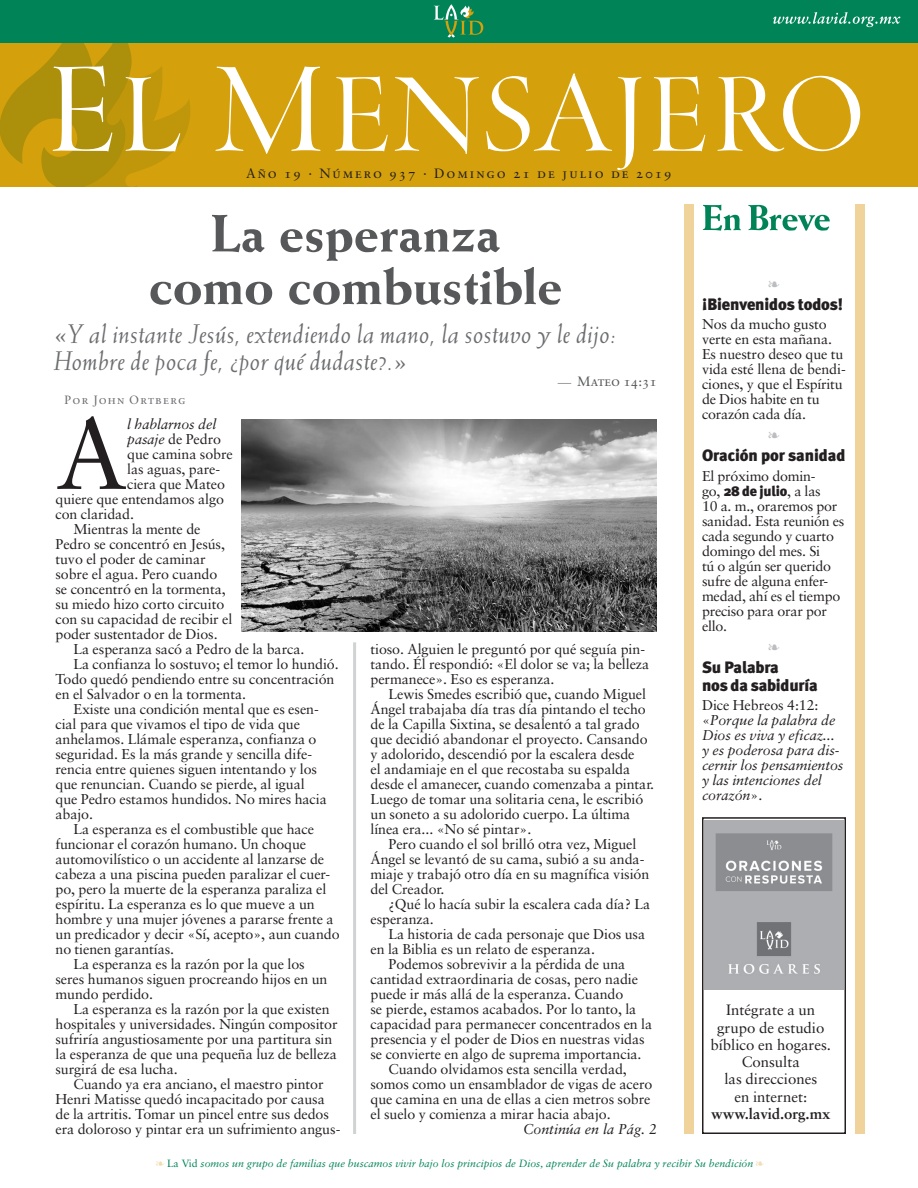
<style>
.page{position:relative;width:918px;height:1188px;background:#fff}
.page>*{position:absolute;margin:0;border:0;box-sizing:border-box;transform-origin:0 0}
.Primer_párrafo_porta{font:100.2px "Sabon";color:#231f20}
.Título_portada{font:800 52.5px/52.5px "Weiss";letter-spacing:-.005em;color:#57585a;text-align:center}
.Título_portada-2{font:italic 27px/27px "Weiss";letter-spacing:.005em;color:#6c6d70}
.t1{font:900 16.5px/18px "Meta Plus";letter-spacing:-.01em;color:#231f20}
.t2{font:15px/17.2px "Sabon";color:#231f20;text-align:center}
.t3{font:700 15px "Sabon";letter-spacing:-.005em;color:#231f20}
.Texto_portada{font:14.25px/15px "Sabon";letter-spacing:-.005em;color:#231f20}
.Primer_párrafo_porta-2{font:italic 14.25px/15px "Sabon";letter-spacing:-.005em;color:#231f20}
.Primer_párrafo_porta-3{font:14.25px "Sabon";letter-spacing:-.005em;color:#231f20}
.t4{font:13.5px "Sabon Roman SC";letter-spacing:.145em;color:#231f20}
.Título_portada-3{font:13.5px "Sabon Roman SC";letter-spacing:-.005em;color:#57585a}
.Subítulo_portada{font:12px "Sabon Roman SC";letter-spacing:.1em;color:#6c6d70}
.t5{font:italic 10.5px "Sabon";color:#008457}
.s1{font-family:"Weiss";font-style:italic;color:#6c6d70}
.s2{font-style:italic}
.s3{font-family:"Meta Plus";font-weight:900}
.s4{font-style:normal}
.s5{color:#f1ddb1}
</style>
<div class="page">
<div style="left:0;top:42px;width:918px;height:144px;background:#d4a00c"></div>
<div style="left:0;top:0;width:918px;height:42px;background:#008457"></div>
<svg style="left:434px;top:4px;width:49px;height:34px"></svg>
<svg style="left:773px;top:12px;width:127px;height:15px"></svg>
<div style="left:855px;top:204px;width:9px;height:930px;background:#efd39b"></div>
<div style="left:684px;top:204px;width:9px;height:930px;background:#efd39b"></div>
<svg style="left:703px;top:205px;width:38px;height:26px"></svg>
<svg style="left:748px;top:205px;width:82px;height:26px"></svg>
<svg style="left:0;top:42px;width:190px;height:144px"></svg>
<svg style="left:215px;top:67px;width:106px;height:87px"></svg>
<svg style="left:335px;top:76px;width:53px;height:76px"></svg>
<svg style="left:394px;top:77px;width:85px;height:77px"></svg>
<svg style="left:486px;top:73px;width:156px;height:97px"></svg>
<svg style="left:653px;top:76px;width:53px;height:76px"></svg>
<svg style="left:717px;top:76px;width:143px;height:75px"></svg>
<div style="left:702px;top:817px;width:144px;height:317px;border:2px solid #231f20"></div>
<hr style="left:353px;top:642px;width:3px;height:492px;background:#d1d2d4">
<img style="left:705px;top:820px;width:138px;height:170px">
<img style="left:241px;top:419px;width:416px;height:212px">
<p class="t4" style="left:246px;top:166px;width:427px">Año 19 · Número 937 · Domingo 21 de julio de 2019</p>
<p class="Título_portada" style="left:149px;top:206px;width:415px">La esperanza como combustible</p>
<p class="Título_portada-2" style="left:54px;top:320px;width:564px">«Y al instante Jesús, extendiendo la mano, la sostuvo y le dijo:<br>Hombre de poca fe, ¿por qué dudaste?.»</p>
<p class="Título_portada-3" style="left:558px;top:374px;width:101px"><span class="s1">—</span> Mateo 14:31</p>
<p class="Subítulo_portada" style="left:65px;top:393px;width:122px">Por John Ortberg</p>
<p class="Primer_párrafo_porta" style="left:56px;top:394px;width:74px">A</p>
<p class="Primer_párrafo_porta-2" style="left:127px;top:417px;width:91px">l hablarnos del</p>
<p class="Primer_párrafo_porta-3" style="left:127px;top:431px;width:95px"><span class="s2">pasaje</span> de Pedro</p>
<p class="Primer_párrafo_porta-3" style="left:127px;top:446px;width:107px">que camina sobre</p>
<p class="Primer_párrafo_porta-3" style="left:127px;top:461px;width:95px">las aguas, pare-</p>
<p class="Primer_párrafo_porta-3" style="left:127px;top:476px;width:99px">ciera que Mateo</p>
<p class="Primer_párrafo_porta-3" style="left:56px;top:491px;width:170px">quiere que entendamos algo</p>
<p class="Primer_párrafo_porta-3" style="left:56px;top:506px;width:80px">con claridad.</p>
<p class="Texto_portada" style="left:56px;top:521px;width:178px;text-indent:18px">Mientras la mente de<br>Pedro se concentró en Jesús, tuvo el poder de caminar sobre el agua. Pero cuando se concentró en la tormenta, su miedo hizo corto circuito con su capacidad de recibir el poder sustentador de Dios.</p>
<p class="Texto_portada" style="left:74px;top:641px;width:232px">La esperanza sacó a Pedro de la barca.</p>
<p class="Texto_portada" style="left:56px;top:656px;width:285px;text-indent:18px">La confianza lo sostuvo; el temor lo hundió.<br>Todo quedó pendiendo entre su concentración en el Salvador o en la tormenta.</p>
<p class="Texto_portada" style="left:56px;top:701px;width:273px;text-indent:18px">Existe una condición mental que es esen&shy;cial para que vivamos el tipo de vida que anhelamos. Llámale esperanza, confianza o seguridad. Es la más grande y sencilla dife&shy;rencia entre quienes siguen intentando y los que renuncian. Cuando se pierde, al igual que Pedro estamos hundidos. No mires hacia abajo.</p>
<p class="Texto_portada" style="left:56px;top:821px;width:286px;text-indent:18px">La esperanza es el combustible que hace funcionar el corazón humano. Un choque automovilístico o un accidente al lanzarse de cabeza a una piscina pueden paralizar el cuer&shy;po, pero la muerte de la esperanza paraliza el espíritu. La esperanza es lo que mueve a un hombre y una mujer jóvenes a pararse frente a un predicador y decir «Sí, acepto», aun cuando no tienen garantías.</p>
<p class="Texto_portada" style="left:56px;top:956px;width:274px;text-indent:18px">La esperanza es la razón por la que los seres humanos siguen procreando hijos en un mundo perdido.</p>
<p class="Texto_portada" style="left:56px;top:1001px;width:284px;text-indent:18px">La esperanza es la razón por la que existen hospitales y universidades. Ningún compositor sufriría angustiosamente por una partitura sin la esperanza de que una pequeña luz de belleza surgirá de esa lucha.</p>
<p class="Texto_portada" style="left:56px;top:1076px;width:286px;text-indent:18px">Cuando ya era anciano, el maestro pintor Henri Matisse quedó incapacitado por causa de la artritis. Tomar un pincel entre sus dedos era doloroso y pintar era un sufrimiento angus-</p>
<p class="Texto_portada" style="left:370px;top:641px;width:280px">tioso. Alguien le preguntó por qué seguía pin&shy;tando. Él respondió: «El dolor se va; la belleza permanece». Eso es esperanza.</p>
<p class="Texto_portada" style="left:370px;top:686px;width:285px;text-indent:18px">Lewis Smedes escribió que, cuando Miguel Ángel trabajaba día tras día pintando el techo de la Capilla Sixtina, se desalentó a tal grado que decidió abandonar el proyecto. Cansando y adolorido, descendió por la escalera desde<br>el andamiaje en el que recostaba su espalda desde el amanecer, cuando comenzaba a pintar.<br>Luego de tomar una solitaria cena, le escribió un soneto a su adolorido cuerpo. La última línea era... «No sé pintar».</p>
<p class="Texto_portada" style="left:370px;top:836px;width:280px;text-indent:18px">Pero cuando el sol brilló otra vez, Miguel Ángel se levantó de su cama, subió a su anda&shy;miaje y trabajó otro día en su magnífica visión del Creador.</p>
<p class="Texto_portada" style="left:370px;top:896px;width:281px;text-indent:18px">¿Qué lo hacía subir la escalera cada día? La esperanza.</p>
<p class="Texto_portada" style="left:370px;top:926px;width:276px;text-indent:18px">La historia de cada personaje que Dios usa en la Biblia es un relato de esperanza.</p>
<p class="Texto_portada" style="left:370px;top:956px;width:283px;text-indent:18px">Podemos sobrevivir a la pérdida de una cantidad extraordinaria de cosas, pero nadie puede ir más allá de la esperanza. Cuando<br>se pierde, estamos acabados. Por lo tanto, la capacidad para permanecer concentrados en la presencia y el poder de Dios en nuestras vidas se convierte en algo de suprema importancia.</p>
<p class="Texto_portada" style="left:370px;top:1061px;width:283px;text-indent:18px">Cuando olvidamos esta sencilla verdad, somos como un ensamblador de vigas de acero que camina en una de ellas a cien metros sobre el suelo y comienza a mirar hacia abajo.</p>
<p class="Primer_párrafo_porta-2" style="left:523px;top:1122px;width:135px">Continúa en la Pág. 2</p>
<p class="t1" style="left:702px;top:295px;width:143px">¡Bienvenidos todos!</p>
<p class="Texto_portada" style="left:702px;top:317px;width:145px">Nos da mucho gusto verte en esta mañana.<br>Es nuestro deseo que tu vida esté llena de bendi&shy;ciones, y que el Espíritu de Dios habite en tu corazón cada día.</p>
<p class="t1" style="left:702px;top:447px;width:145px">Oración por sanidad</p>
<p class="Texto_portada" style="left:702px;top:468px;width:144px">El próximo domin-<br>go, <span class="s3">28 de julio</span>, a las<br>10 a. m., oraremos por sanidad. Esta reunión es cada segundo y cuarto domingo del mes. Si<br>tú o algún ser querido sufre de alguna enfer&shy;medad, ahí es el tiempo preciso para orar por ello.</p>
<p class="t1" style="left:702px;top:658px;width:117px">Su Palabra<br>nos da sabiduría</p>
<p class="Primer_párrafo_porta-2" style="left:702px;top:698px;width:143px"><span class="s4">Dice Hebreos 4:12: «</span>Porque la palabra de<br>Dios es viva y eficaz... y es poderosa para dis&shy;cernir los pensamientos y las intenciones del corazón<span class="s4">».</span></p>
<p class="t2" style="left:710px;top:1001px;width:122px">Intégrate a un grupo de estudio bíblico en hogares.<br>Consulta<br>las direcciones<br>en internet:</p>
<p class="t3" style="left:711px;top:1104px;width:121px">www.lavid.org.mx</p>
<p class="t5" style="left:156px;top:1158px;width:609px"><span class="s5">❧</span> <span class="s4">La Vid</span> somos un grupo de familias que buscamos vivir bajo los principios de Dios, aprender de Su palabra y recibir Su bendición <span class="s5">❧</span></p>
</div>
